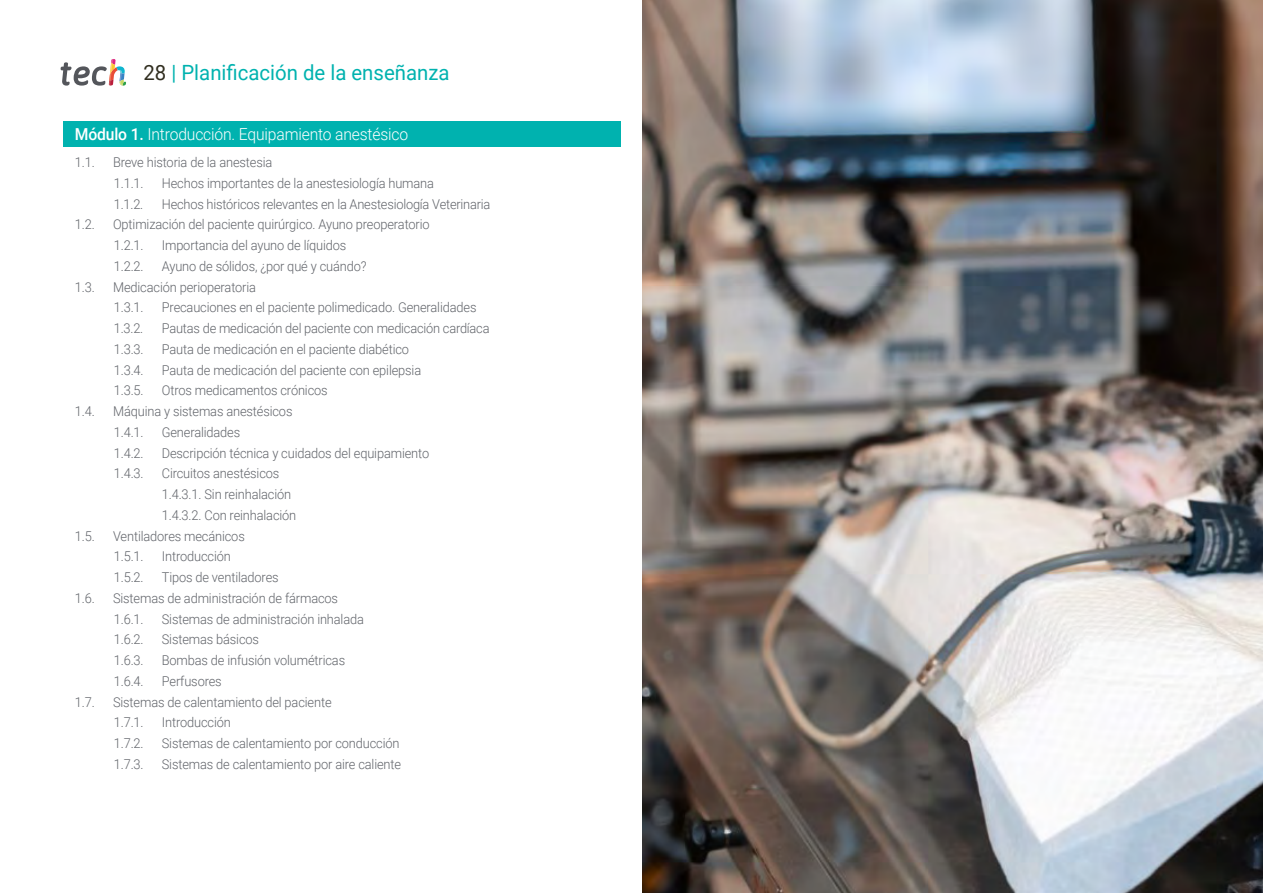
<style>
.page{position:relative;width:1263px;height:893px;background:#fff}
.page>*{position:absolute;margin:0;border:0;box-sizing:border-box;transform-origin:0 0}
.t1{font:21px "Roboto";color:#00b2af}
.t2{font:300 16.5px "Roboto";letter-spacing:-.01em;color:#fff;scale:.95 1}
.t3{font:300 13.5px/20.7px "Roboto";letter-spacing:-.01em;color:#61646a;scale:.95 1}
.s1{color:#312e20}
.s2{font-weight:500}
</style>
<div class="page">
<svg style="left:61px;top:59px;width:65px;height:27px"></svg>
<div style="left:64px;top:121px;width:557px;height:25px;background:#00b2af"></div>
<img style="left:642px;top:0;width:621px;height:893px">
<h1 class="t1" style="left:144px;top:57px;width:308px"><span class="s1">28</span> | Planificación de la enseñanza</h1>
<p class="t2" style="left:75px;top:123px;width:352px"><span class="s2">Módulo 1.</span> Introducción. Equipamiento anestésico</p>
<p class="t3" style="left:75px;top:151px;width:23px">1.1.</p>
<p class="t3" style="left:113px;top:151px;width:169px">Breve historia de la anestesia<br>1.1.1.</p>
<p class="t3" style="left:162px;top:172px;width:288px">Hechos importantes de la anestesiología humana</p>
<p class="t3" style="left:114px;top:193px;width:33px">1.1.2.</p>
<p class="t3" style="left:162px;top:193px;width:347px">Hechos históricos relevantes en la Anestesiología Veterinaria</p>
<p class="t3" style="left:75px;top:214px;width:23px">1.2.</p>
<p class="t3" style="left:113px;top:214px;width:335px">Optimización del paciente quirúrgico. Ayuno preoperatorio<br>1.2.1.</p>
<p class="t3" style="left:162px;top:234px;width:196px">Importancia del ayuno de líquidos</p>
<p class="t3" style="left:114px;top:255px;width:33px">1.2.2.</p>
<p class="t3" style="left:162px;top:255px;width:217px">Ayuno de sólidos, ¿por qué y cuándo?</p>
<p class="t3" style="left:75px;top:276px;width:23px">1.3.</p>
<p class="t3" style="left:113px;top:276px;width:152px">Medicación perioperatoria<br>1.3.1.</p>
<p class="t3" style="left:162px;top:297px;width:333px">Precauciones en el paciente polimedicado. Generalidades</p>
<p class="t3" style="left:114px;top:317px;width:33px">1.3.2.</p>
<p class="t3" style="left:162px;top:317px;width:346px">Pautas de medicación del paciente con medicación cardíaca</p>
<p class="t3" style="left:114px;top:338px;width:33px">1.3.3.</p>
<p class="t3" style="left:162px;top:338px;width:262px">Pauta de medicación en el paciente diabético</p>
<p class="t3" style="left:114px;top:359px;width:33px">1.3.4.</p>
<p class="t3" style="left:162px;top:359px;width:275px">Pauta de medicación del paciente con epilepsia</p>
<p class="t3" style="left:114px;top:380px;width:33px">1.3.5.</p>
<p class="t3" style="left:162px;top:380px;width:176px">Otros medicamentos crónicos</p>
<p class="t3" style="left:75px;top:400px;width:23px">1.4.</p>
<p class="t3" style="left:113px;top:400px;width:190px">Máquina y sistemas anestésicos<br>1.4.1.</p>
<p class="t3" style="left:162px;top:421px;width:84px">Generalidades</p>
<p class="t3" style="left:114px;top:442px;width:33px">1.4.2.</p>
<p class="t3" style="left:162px;top:442px;width:283px">Descripción técnica y cuidados del equipamiento</p>
<p class="t3" style="left:114px;top:463px;width:33px">1.4.3.</p>
<p class="t3" style="left:162px;top:463px;width:143px">Circuitos anestésicos<br>1.4.3.1. Sin reinhalación<br>1.4.3.2. Con reinhalación</p>
<p class="t3" style="left:75px;top:525px;width:23px">1.5.</p>
<p class="t3" style="left:113px;top:525px;width:140px">Ventiladores mecánicos<br>1.5.1.</p>
<p class="t3" style="left:162px;top:546px;width:74px">Introducción</p>
<p class="t3" style="left:114px;top:566px;width:33px">1.5.2.</p>
<p class="t3" style="left:162px;top:566px;width:125px">Tipos de ventiladores</p>
<p class="t3" style="left:75px;top:587px;width:23px">1.6.</p>
<p class="t3" style="left:113px;top:587px;width:238px">Sistemas de administración de fármacos<br>1.6.1.</p>
<p class="t3" style="left:162px;top:608px;width:214px">Sistemas de administración inhalada</p>
<p class="t3" style="left:114px;top:629px;width:33px">1.6.2.</p>
<p class="t3" style="left:162px;top:629px;width:104px">Sistemas básicos</p>
<p class="t3" style="left:114px;top:649px;width:33px">1.6.3.</p>
<p class="t3" style="left:162px;top:649px;width:195px">Bombas de infusión volumétricas</p>
<p class="t3" style="left:114px;top:670px;width:33px">1.6.4.</p>
<p class="t3" style="left:162px;top:670px;width:65px">Perfusores</p>
<p class="t3" style="left:75px;top:691px;width:23px">1.7.</p>
<p class="t3" style="left:113px;top:691px;width:232px">Sistemas de calentamiento del paciente<br>1.7.1.</p>
<p class="t3" style="left:162px;top:712px;width:74px">Introducción</p>
<p class="t3" style="left:114px;top:732px;width:33px">1.7.2.</p>
<p class="t3" style="left:162px;top:732px;width:252px">Sistemas de calentamiento por conducción</p>
<p class="t3" style="left:114px;top:753px;width:33px">1.7.3.</p>
<p class="t3" style="left:162px;top:753px;width:253px">Sistemas de calentamiento por aire caliente</p>
</div>
